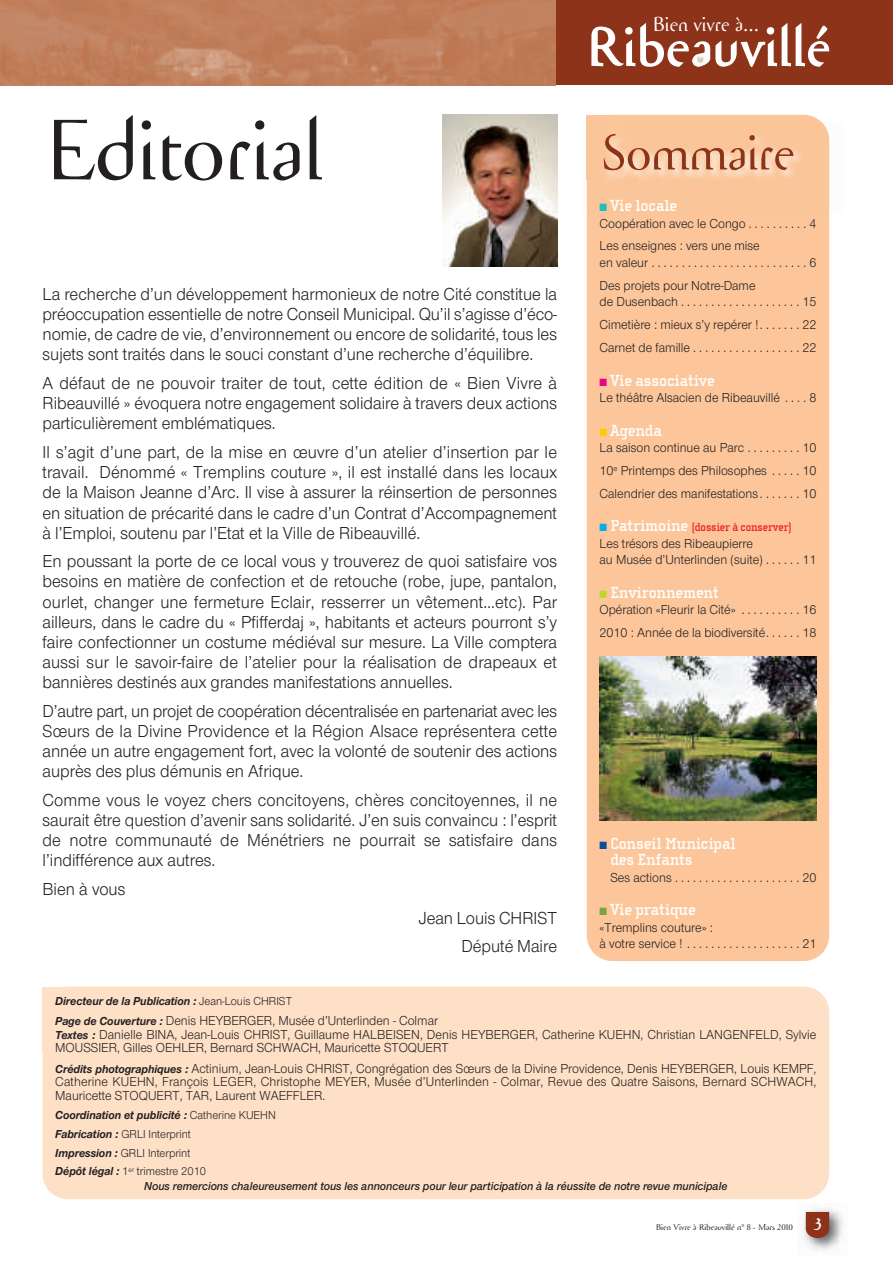
<style>
.page{position:relative;width:893px;height:1263px;background:#fff}
.page>*{position:absolute;margin:0;border:0;box-sizing:border-box;transform-origin:0 0}
.t1{font:90px "Evolute";color:#231f20}
.t2{font:52.5px "Evolute";color:#8c3319}
.t3{font:21.45px "Evolute";color:#fff}
.t4{font:18px/20.1px "Nimbus Sans Novus T";color:#231f20;text-align:justify;scale:.95 1}
.t5{font:700 16.5px/16.5px "Cholla Slab";letter-spacing:-.01em;color:#fff;scale:.9 1}
.t6{font:13.5px/23px "Nimbus Sans Novus T";color:#231f20;scale:.95 1}
.t7{font:italic 700 12px/18.6px "Nimbus Sans Novus T";color:#231f20;scale:.95 1}
.t8{font:italic 600 12px "Nimbus Sans Novus T";color:#231f20;scale:.95 1}
.t9{font:700 12px "Cholla Slab";letter-spacing:-.01em;color:#ee1d23;scale:.85 1}
.t10{font:9px "Evolute";color:#231f20}
.s1{color:#21bdbd}
.s2{color:#ed028c}
.s3{color:#feca0a}
.s4{color:#00aeef}
.s5{font-size:16.5px;color:#fff}
.s6{color:#bed630}
.s7{color:#0d4da1}
.s8{color:#78a341}
.s9{font-weight:400;font-style:normal}
.s10{font-weight:700;font-style:italic;font-size:12px}
.s11{font-weight:700;font-size:16.5px;color:#fff}
</style>
<div class="page">
<img style="left:803px;top:1208px;width:40px;height:43px">
<svg style="left:806px;top:1212px;width:23px;height:26px"></svg>
<div style="left:556px;top:0;width:337px;height:85px;background:#8c3319"></div>
<img style="left:0;top:0;width:556px;height:85px">
<svg style="left:591px;top:23px;width:238px;height:44px"></svg>
<div style="left:587px;top:115px;width:242px;height:846px;background:#fcc69a;border-radius:26px"></div>
<div style="left:587px;top:115px;width:151px;height:65px;background:#fcc69a"></div>
<img style="left:829px;top:138px;width:1px;height:76px">
<img style="left:586px;top:123px;width:243px;height:91px">
<img style="left:587px;top:123px;width:151px;height:57px">
<div style="left:43px;top:986px;width:786px;height:213px;background:#fee0c7;border-radius:26px"></div>
<div style="left:43px;top:986px;width:151px;height:65px;background:#fee0c7"></div>
<img style="left:442px;top:115px;width:115px;height:152px">
<img style="left:600px;top:657px;width:216px;height:163px">
<h1 class="t1" style="left:43px;top:115px;width:282px">Editorial</h1>
<p class="t4" style="left:43px;top:286px;width:543px">La recherche d’un développement harmonieux de notre Cité constitue la préoccupation essentielle de notre Conseil Municipal. Qu’il s’agisse d’éco&shy;nomie, de cadre de vie, d’environnement ou encore de solidarité, tous les sujets sont traités dans le souci constant d’une recherche d’équilibre.</p>
<p class="t4" style="left:43px;top:375px;width:543px">A défaut de ne pouvoir traiter de tout, cette édition de « Bien Vivre à Ribeauvillé » évoquera notre engagement solidaire à travers deux actions particulièrement emblématiques.</p>
<p class="t4" style="left:43px;top:444px;width:543px">Il s’agit d’une part, de la mise en œuvre d’un atelier d’insertion par le travail. Dénommé « Tremplins couture », il est installé dans les locaux de la Maison Jeanne d’Arc. Il vise à assurer la réinsertion de personnes en situation de précarité dans le cadre d’un Contrat d’Accompagnement à l’Emploi, soutenu par l’Etat et la Ville de Ribeauvillé.</p>
<p class="t4" style="left:43px;top:553px;width:543px">En poussant la porte de ce local vous y trouverez de quoi satisfaire vos besoins en matière de confection et de retouche (robe, jupe, pantalon, ourlet, changer une fermeture Eclair, resserrer un vêtement…etc). Par ailleurs, dans le cadre du « Pfifferdaj », habitants et acteurs pourront s’y faire confectionner un costume médiéval sur mesure. La Ville comptera aussi sur le savoir-faire de l’atelier pour la réalisation de drapeaux et bannières destinés aux grandes manifestations annuelles.</p>
<p class="t4" style="left:43px;top:702px;width:543px">D’autre part, un projet de coopération décentralisée en partenariat avec les Sœurs de la Divine Providence et la Région Alsace représentera cette année un autre engagement fort, avec la volonté de soutenir des actions auprès des plus démunis en Afrique.</p>
<p class="t4" style="left:43px;top:791px;width:543px">Comme vous le voyez chers concitoyens, chères concitoyennes, il ne saurait être question d’avenir sans solidarité. J’en suis convaincu : l’esprit de notre communauté de Ménétriers ne pourrait se satisfaire dans l’indifférence aux autres.</p>
<p class="t4" style="left:43px;top:881px;width:89px">Bien à vous</p>
<p class="t4" style="left:419px;top:905px;width:147px;line-height:28.7px;text-align:right">Jean Louis CHRIST<br>Député Maire</p>
<p class="t3" style="left:652px;top:15px;width:108px">Bien vivre à...</p>
<h2 class="t2" style="left:600px;top:132px;width:196px">Sommaire</h2>
<p class="t5" style="left:600px;top:199px;width:88px"><span class="s1">■</span> Vie locale</p>
<p class="t6" style="left:600px;top:213px;width:230px">Coopération avec le Congo . . . . . . . . . . 4<br>Les enseignes : vers une mise</p>
<p class="t6" style="left:600px;top:252px;width:230px">en valeur . . . . . . . . . . . . . . . . . . . . . . . . . . 6<br>Des projets pour Notre-Dame</p>
<p class="t6" style="left:600px;top:292px;width:230px;text-align:justify">de Dusenbach . . . . . . . . . . . . . . . . . . . . 15<br>Cimetière : mieux s’y repérer !. . . . . . . 22<br>Carnet de famille . . . . . . . . . . . . . . . . . . 22</p>
<p class="t5" style="left:600px;top:374px;width:130px"><span class="s2">■</span> Vie associative</p>
<p class="t6" style="left:600px;top:387px;width:230px">Le théâtre Alsacien de Ribeauvillé . . . . 8</p>
<p class="t5" style="left:600px;top:424px;width:71px"><span class="s3">■</span> Agenda</p>
<p class="t6" style="left:600px;top:437px;width:230px;text-align:justify">La saison continue au Parc . . . . . . . . . 10<br>10<sup>e</sup> Printemps des Philosophes . . . . . 10<br>Calendrier des manifestations . . . . . . . 10</p>
<p class="t9" style="left:600px;top:523px;width:227px"><span class="s4">■</span> <span class="s5">Patrimoine</span> (dossier à conserver)</p>
<p class="t6" style="left:600px;top:536px;width:230px;line-height:16.5px">Les trésors des Ribeaupierre<br>au Musée d’Unterlinden (suite) . . . . . . 11</p>
<p class="t5" style="left:600px;top:586px;width:134px"><span class="s6">■</span> Environnement</p>
<p class="t6" style="left:600px;top:600px;width:230px">Opération «Fleurir la Cité» . . . . . . . . . . 16<br>2010 : Année de la biodiversité. . . . . . 18</p>
<p class="t5" style="left:610px;top:836px;width:141px;text-indent:-11px"><span class="s7">■</span> Conseil Municipal des Enfants</p>
<p class="t6" style="left:610px;top:867px;width:218px">Ses actions . . . . . . . . . . . . . . . . . . . . . 20</p>
<p class="t5" style="left:600px;top:903px;width:109px"><span class="s8">■</span> Vie pratique</p>
<p class="t6" style="left:600px;top:920px;width:230px;line-height:16.5px">«Tremplins couture» :<br>à votre service ! . . . . . . . . . . . . . . . . . . . 21</p>
<p class="t7" style="left:55px;top:993px;width:251px">Directeur de la Publication : <span class="s9">Jean-Louis CHRIST</span></p>
<p class="t6" style="left:55px;top:1015px;width:803px;line-height:13.8px"><span class="s10">Page de Couverture :</span> Denis HEYBERGER, Musée d’Unterlinden - Colmar<br><span class="s10">Textes :</span> Danielle BINA, Jean-Louis CHRIST, Guillaume HALBEISEN, Denis HEYBERGER, Catherine KUEHN, Christian LANGENFELD, Sylvie<br>MOUSSIER, Gilles OEHLER, Bernard SCHWACH, Mauricette STOQUERT</p>
<p class="t6" style="left:55px;top:1062px;width:803px;line-height:13.8px;text-align:justify"><span class="s10">Crédits photographiques :</span> Actinium, Jean-Louis CHRIST, Congrégation des Sœurs de la Divine Providence, Denis HEYBERGER, Louis KEMPF, Catherine KUEHN, François LEGER, Christophe MEYER, Musée d’Unterlinden - Colmar, Revue des Quatre Saisons, Bernard SCHWACH, Mauricette STOQUERT, TAR, Laurent WAEFFLER.</p>
<p class="t7" style="left:55px;top:1107px;width:234px">Coordination et publicité : <span class="s9">Catherine KUEHN </span>Fabrication : <span class="s9">GRLI Interprint<br></span>Impression : <span class="s9">GRLI Interprint<br></span>Dépôt légal : <span class="s9">1</span><sup>er</sup> <span class="s9">trimestre 2010</span></p>
<p class="t8" style="left:144px;top:1182px;width:615px">Nous remercions chaleureusement tous les annonceurs pour leur participation à la réussite de notre revue municipale</p>
<p class="t10" style="left:656px;top:1224px;width:167px">Bien Vivre à Ribeauvillé n° 8 - Mars 2010 <span class="s11">3</span></p>
</div>
